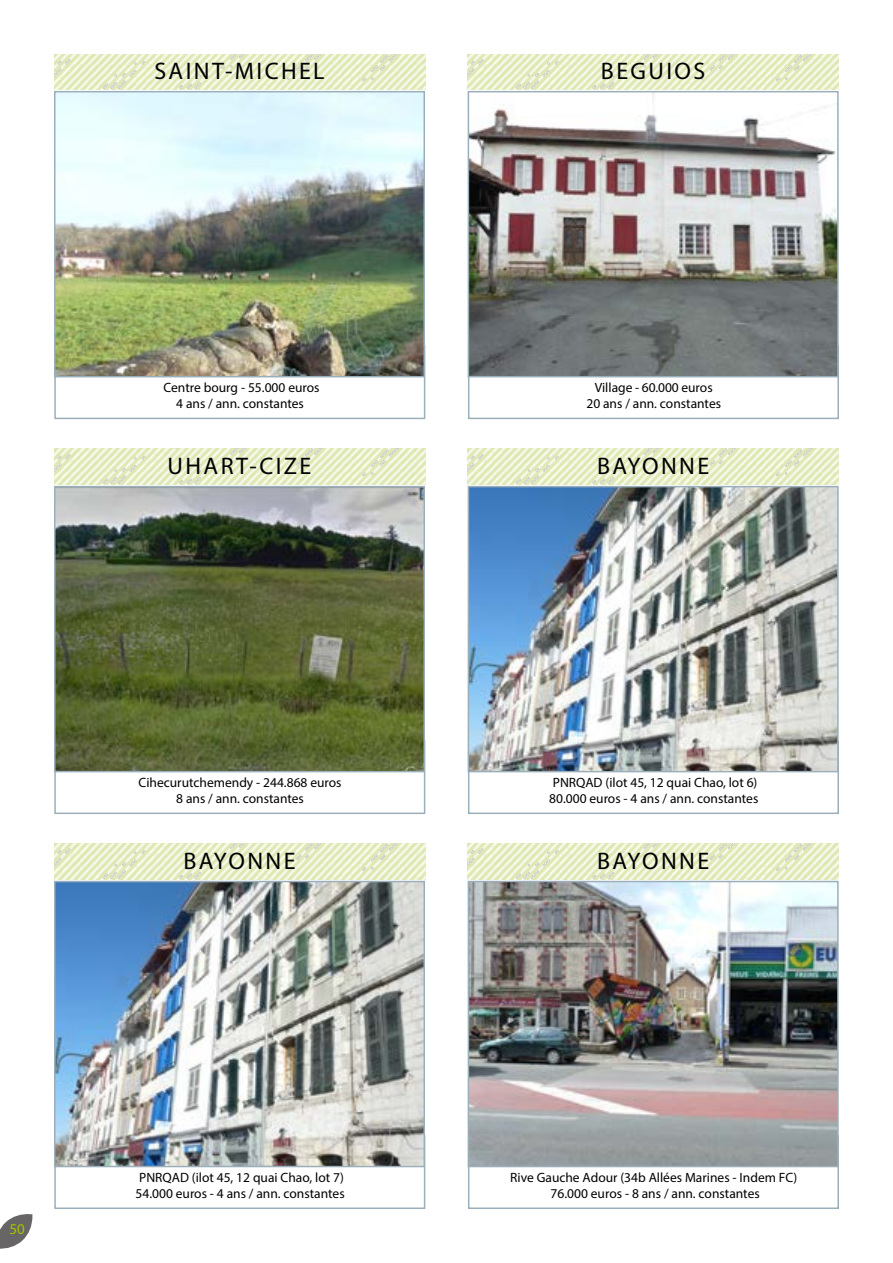
<style>
.page{position:relative;width:893px;height:1263px;background:#fff}
.page>*{position:absolute;margin:0;border:0;box-sizing:border-box;transform-origin:0 0}
.t1{font:24px "Myriad Pro";letter-spacing:.1em;color:#000}
.t2{font:15px "Myriad Pro";color:#a4c400}
.t3{font:13.5px/16.2px "Myriad Pro";color:#000;text-align:center}
</style>
<div class="page">
<img style="left:54px;top:54px;width:371px;height:35px">
<div style="left:54px;top:345px;width:371px;height:74px;background:#fff;border:2px solid #9bafba"></div>
<img style="left:57px;top:94px;width:365px;height:280px">
<div style="left:54px;top:91px;width:371px;height:286px;border:2px solid #9bafba"></div>
<img style="left:54px;top:449px;width:371px;height:35px">
<div style="left:54px;top:740px;width:371px;height:74px;background:#fff;border:2px solid #9bafba"></div>
<img style="left:57px;top:489px;width:365px;height:280px">
<div style="left:54px;top:486px;width:371px;height:286px;border:2px solid #9bafba"></div>
<img style="left:468px;top:54px;width:371px;height:35px">
<div style="left:468px;top:345px;width:371px;height:74px;background:#fff;border:2px solid #9bafba"></div>
<img style="left:471px;top:94px;width:365px;height:280px">
<div style="left:468px;top:91px;width:371px;height:286px;border:2px solid #9bafba"></div>
<img style="left:468px;top:449px;width:371px;height:35px">
<div style="left:468px;top:740px;width:371px;height:74px;background:#fff;border:2px solid #9bafba"></div>
<img style="left:471px;top:489px;width:365px;height:280px">
<div style="left:468px;top:486px;width:371px;height:286px;border:2px solid #9bafba"></div>
<img style="left:468px;top:844px;width:371px;height:35px">
<div style="left:468px;top:1135px;width:371px;height:74px;background:#fff;border:2px solid #9bafba"></div>
<img style="left:471px;top:884px;width:365px;height:280px">
<div style="left:468px;top:881px;width:371px;height:286px;border:2px solid #9bafba"></div>
<img style="left:54px;top:844px;width:371px;height:35px">
<div style="left:54px;top:1135px;width:371px;height:74px;background:#fff;border:2px solid #9bafba"></div>
<img style="left:57px;top:884px;width:365px;height:280px">
<div style="left:54px;top:881px;width:371px;height:286px;border:2px solid #9bafba"></div>
<svg style="left:0;top:1214px;width:32px;height:35px"></svg>
<h1 class="t1" style="left:154px;top:56px;width:172px">SAINT-MICHEL</h1>
<p class="t3" style="left:164px;top:379px;width:158px">Centre bourg - 55.000 euros<br>4 ans / ann. constantes</p>
<h1 class="t1" style="left:168px;top:451px;width:145px">UHART-CIZE</h1>
<p class="t3" style="left:139px;top:774px;width:205px">Cihecurutchemendy - 244.868 euros<br>8 ans / ann. constantes</p>
<h1 class="t1" style="left:183px;top:846px;width:114px">BAYONNE</h1>
<p class="t2" style="left:9px;top:1219px;width:17px">50</p>
<p class="t3" style="left:136px;top:1169px;width:211px;text-align:left">PNRQAD (ilot 45, 12 quai Chao, lot 7)<br>54.000 euros - 4 ans / ann. constantes</p>
<h1 class="t1" style="left:601px;top:56px;width:106px">BEGUIOS</h1>
<p class="t3" style="left:586px;top:379px;width:136px">Village - 60.000 euros<br>20 ans / ann. constantes</p>
<h1 class="t1" style="left:597px;top:451px;width:114px">BAYONNE</h1>
<p class="t3" style="left:549px;top:774px;width:211px;text-align:left">PNRQAD (ilot 45, 12 quai Chao, lot 6)<br>80.000 euros - 4 ans / ann. constantes</p>
<h1 class="t1" style="left:597px;top:846px;width:114px">BAYONNE</h1>
<p class="t3" style="left:510px;top:1169px;width:289px">Rive Gauche Adour (34b Allées Marines - Indem FC)<br>76.000 euros - 8 ans / ann. constantes</p>
</div>
